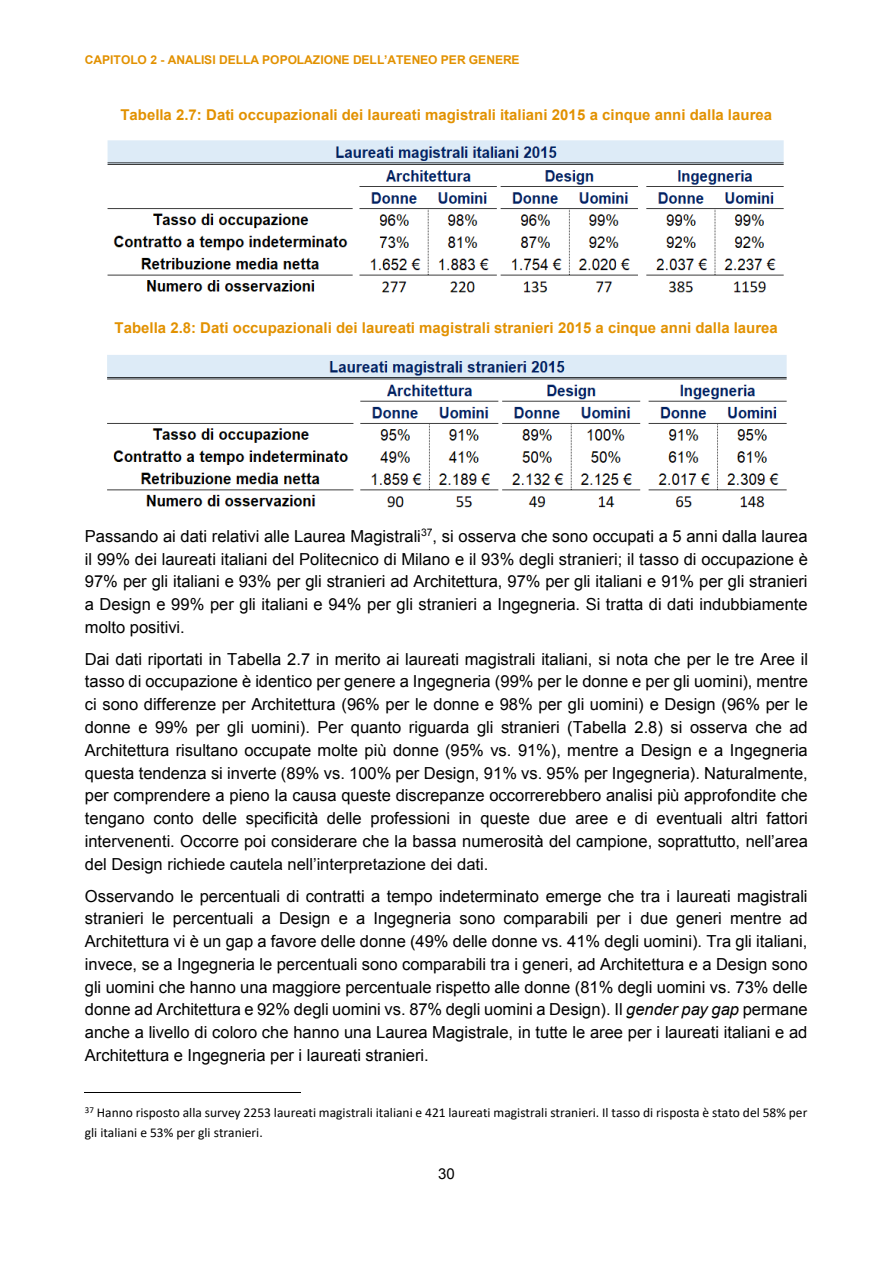
<style>
.page{position:relative;width:893px;height:1263px;background:#fff}
.page>*{position:absolute;margin:0;border:0;box-sizing:border-box;transform-origin:0 0}
.t1{font:16.5px/22.8px "Arial";color:#000;text-align:justify}
.t2{font:700 15px "Arial";color:#e29100}
.t3{font:15px "Arial";color:#000}
.t4{font:13.5px/19.6px "Calibri";color:#000}
.t5{font:13.5px "Arial";color:#000}
.t6{font:700 12px "Arial";color:#e29100}
.s1{font-style:italic}
</style>
<div class="page">
<hr style="left:85px;top:1092px;width:216px;height:1px;background:#000">
<img style="left:107px;top:140px;width:677px;height:153px">
<img style="left:107px;top:355px;width:680px;height:153px">
<p class="t6" style="left:85px;top:52px;width:436px">CAPITOLO 2 - ANALISI DELLA POPOLAZIONE DELL’ATENEO PER GENERE</p>
<p class="t2" style="left:120px;top:105px;width:653px">Tabella 2.7: Dati occupazionali dei laureati magistrali italiani 2015 a cinque anni dalla laurea</p>
<p class="t2" style="left:115px;top:317px;width:665px">Tabella 2.8: Dati occupazionali dei laureati magistrali stranieri 2015 a cinque anni dalla laurea</p>
<p class="t1" style="left:85px;top:525px;width:725px">Passando ai dati relativi alle Laurea Magistrali<sup>37</sup>, si osserva che sono occupati a 5 anni dalla laurea il 99% dei laureati italiani del Politecnico di Milano e il 93% degli stranieri; il tasso di occupazione è 97% per gli italiani e 93% per gli stranieri ad Architettura, 97% per gli italiani e 91% per gli stranieri a Design e 99% per gli italiani e 94% per gli stranieri a Ingegneria. Si tratta di dati indubbiamente molto positivi.</p>
<p class="t1" style="left:85px;top:648px;width:725px">Dai dati riportati in Tabella 2.7 in merito ai laureati magistrali italiani, si nota che per le tre Aree il tasso di occupazione è identico per genere a Ingegneria (99% per le donne e per gli uomini), mentre ci sono differenze per Architettura (96% per le donne e 98% per gli uomini) e Design (96% per le donne e 99% per gli uomini). Per quanto riguarda gli stranieri (Tabella 2.8) si osserva che ad Architettura risultano occupate molte più donne (95% vs. 91%), mentre a Design e a Ingegneria questa tendenza si inverte (89% vs. 100% per Design, 91% vs. 95% per Ingegneria). Naturalmente, per comprendere a pieno la causa queste discrepanze occorrerebbero analisi più approfondite che tengano conto delle specificità delle professioni in queste due aree e di eventuali altri fattori intervenenti. Occorre poi considerare che la bassa numerosità del campione, soprattutto, nell’area del Design richiede cautela nell’interpretazione dei dati.</p>
<p class="t1" style="left:85px;top:884px;width:724px">Osservando le percentuali di contratti a tempo indeterminato emerge che tra i laureati magistrali stranieri le percentuali a Design e a Ingegneria sono comparabili per i due generi mentre ad Architettura vi è un gap a favore delle donne (49% delle donne vs. 41% degli uomini). Tra gli italiani, invece, se a Ingegneria le percentuali sono comparabili tra i generi, ad Architettura e a Design sono gli uomini che hanno una maggiore percentuale rispetto alle donne (81% degli uomini vs. 73% delle donne ad Architettura e 92% degli uomini vs. 87% degli uomini a Design). Il <span class="s1">gender pay gap</span> permane anche a livello di coloro che hanno una Laurea Magistrale, in tutte le aree per i laureati italiani e ad Architettura e Ingegneria per i laureati stranieri.</p>
<p class="t4" style="left:85px;top:1102px;width:724px"><sup>37</sup> Hanno risposto alla survey 2253 laureati magistrali italiani e 421 laureati magistrali stranieri. Il tasso di risposta è stato del 58% per gli italiani e 53% per gli stranieri.</p>
<p class="t3" style="left:438px;top:1164px;width:18px">30</p>
<p class="t5" style="left:439px;top:1165px;width:17px">28</p>
</div>
